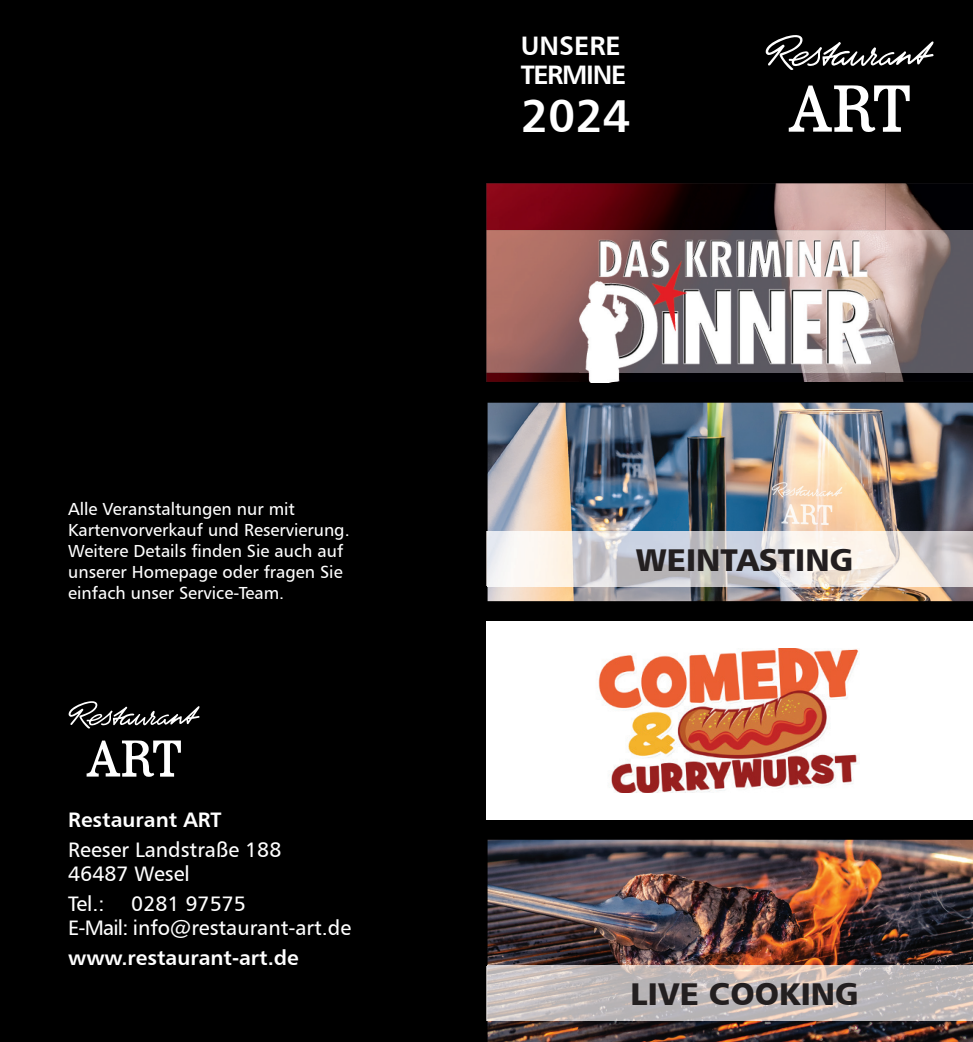
<style>
.page{position:relative;width:973px;height:1042px;background:#fff}
.page>*{position:absolute;margin:0;border:0;box-sizing:border-box;transform-origin:0 0}
.t1{font:46.2px "Humanist 777 BT Bold B";color:#fff}
.t2{font:31.5px "Humanist 777 BT Black B";color:#231f20}
.t3{font:26.78px/29.2px "Humanist 777 BT Bold B";letter-spacing:-.05em;color:#fff}
.t4{font:21px/24.5px "Humanist 777 BT Roman B";color:#fff}
.t5{font:21px "Humanist 777 BT Bold B";color:#fff}
.t6{font:17.5px/21px "Humanist 777 BT Roman B";color:#fff}
</style>
<div class="page">
<div style="left:0;top:0;width:972px;height:1042px;background:#000"></div>
<div style="left:486px;top:621px;width:486px;height:198px;background:#fff"></div>
<img style="left:598px;top:648px;width:262px;height:145px">
<img style="left:487px;top:403px;width:485px;height:198px">
<hr style="left:486px;top:531px;width:1px;height:55px;background:#a7a2a0">
<img style="left:487px;top:531px;width:485px;height:55px">
<img style="left:487px;top:840px;width:485px;height:202px">
<hr style="left:486px;top:965px;width:1px;height:55px;background:#a7a2a0">
<img style="left:487px;top:965px;width:485px;height:55px">
<img style="left:486px;top:183px;width:486px;height:199px">
<img style="left:486px;top:230px;width:486px;height:143px">
<img style="left:579px;top:240px;width:291px;height:143px">
<svg style="left:765px;top:35px;width:168px;height:35px"></svg>
<svg style="left:788px;top:85px;width:121px;height:47px"></svg>
<svg style="left:69px;top:701px;width:131px;height:27px"></svg>
<svg style="left:87px;top:740px;width:94px;height:37px"></svg>
<p class="t6" style="left:68px;top:498px;width:283px">Alle Veranstaltungen nur mit Kartenvorverkauf und Reservierung.<br>Weitere Details finden Sie auch auf unserer Homepage oder fragen Sie einfach unser Service-Team.</p>
<p class="t5" style="left:68px;top:806px;width:155px">Restaurant ART</p>
<p class="t4" style="left:68px;top:837px;width:215px">Reeser Landstraße 188<br>46487 Wesel</p>
<p class="t4" style="left:68px;top:890px;width:38px">Tel.:</p>
<p class="t4" style="left:68px;top:890px;width:284px;text-indent:63px">0281 97575<br>E-Mail: info@restaurant-art.de</p>
<p class="t5" style="left:68px;top:944px;width:232px">www.restaurant-art.de</p>
<h3 class="t3" style="left:520px;top:30px;width:107px">UNSERE<br>TERMINE</h3>
<h1 class="t1" style="left:520px;top:87px;width:111px">2024</h1>
<h2 class="t2" style="left:635px;top:539px;width:219px">WEINTASTING</h2>
<h2 class="t2" style="left:630px;top:974px;width:230px">LIVE COOKING</h2>
</div>
